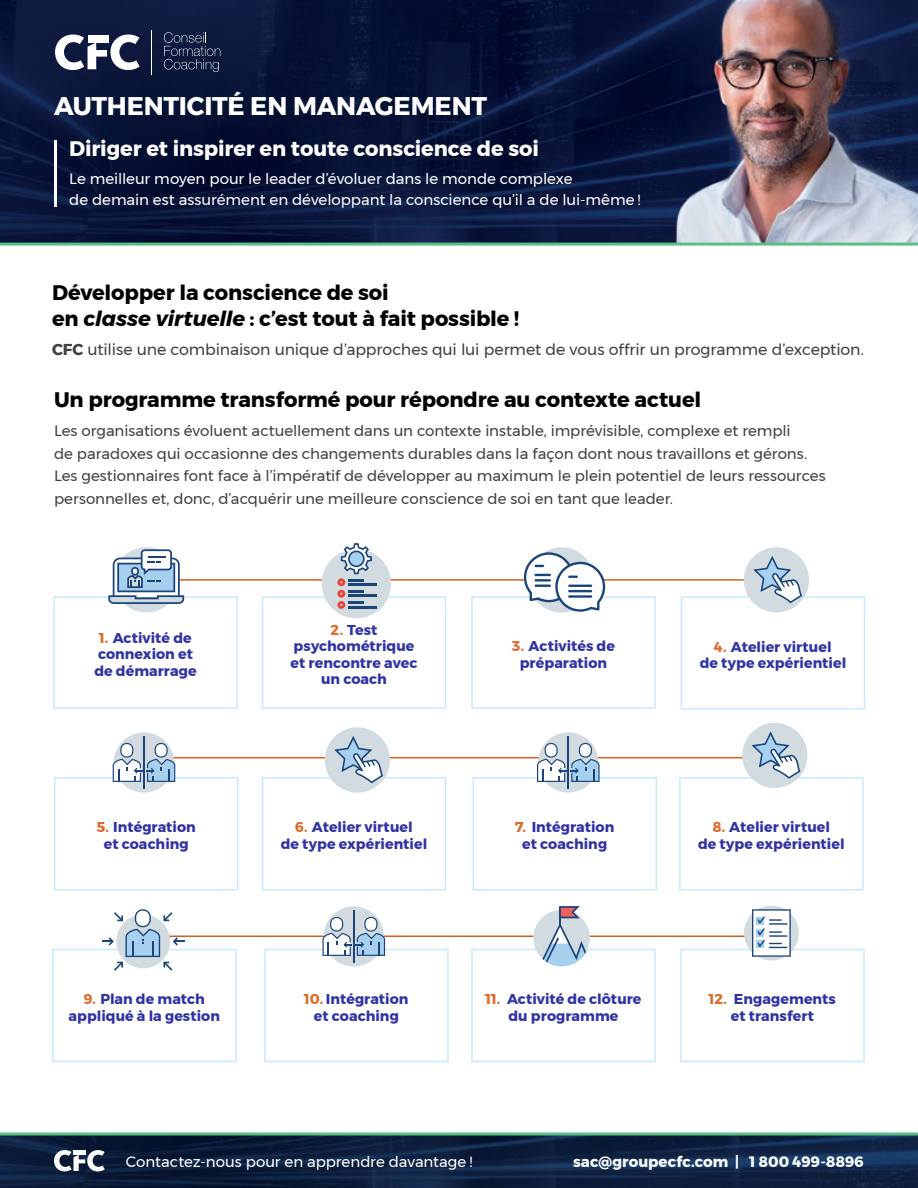
<style>
.page{position:relative;width:918px;height:1188px;background:#fff}
.page>*{position:absolute;margin:0;border:0;box-sizing:border-box;transform-origin:0 0}
.t1{font:700 25.5px "Montserrat";letter-spacing:-.01em;color:#fff}
.t2{font:700 21px/25.2px "Montserrat";letter-spacing:-.005em;color:#000}
.t3{font:700 21px "Montserrat";letter-spacing:-.005em;color:#fff}
.t4{font:15.75px "Montserrat";letter-spacing:-.005em;color:#414042}
.t5{font:15px/22.5px "Montserrat";letter-spacing:-.005em;color:#414042}
.t6{font:15px/21px "Montserrat";letter-spacing:-.005em;color:#fff}
.t7{font:700 15px "Montserrat";color:#fff}
.t8{font:700 14.25px/16.5px "Montserrat";letter-spacing:.005em;color:#3034a3;text-align:center}
.s1{font-style:italic}
.s2{font-weight:700}
.s3{color:#df6b2d}
</style>
<div class="page">
<hr style="left:147px;top:579px;width:624px;height:2px;background:#db5c1e">
<hr style="left:147px;top:757px;width:624px;height:1px;background:#db5c1e">
<hr style="left:147px;top:936px;width:624px;height:1px;background:#db5c1e">
<img style="left:0;top:0;width:918px;height:243px">
<img style="left:0;top:1136px;width:918px;height:52px">
<svg style="left:164px;top:32px;width:56px;height:40px;background:#273252"></svg>
<hr style="left:151px;top:30px;width:1px;height:45px;background:#fff">
<svg style="left:55px;top:35px;width:85px;height:35px"></svg>
<svg style="left:261px;top:543px;width:186px;height:166px"></svg>
<div style="left:349px;top:551px;width:15px;height:15px;background:#a7d0ef;border-radius:50%"></div>
<div style="left:348px;top:551px;width:17px;height:16px;border:2px solid #1a447a;border-radius:50%"></div>
<svg style="left:53px;top:549px;width:185px;height:160px"></svg>
<div style="left:529px;top:547px;width:65px;height:66px;background:#d2dbe0;border-radius:50%"></div>
<svg style="left:471px;top:552px;width:185px;height:157px"></svg>
<div style="left:325px;top:727px;width:65px;height:66px;background:#d2dbe0;border-radius:50%"></div>
<svg style="left:261px;top:736px;width:186px;height:155px"></svg>
<div style="left:742px;top:723px;width:65px;height:65px;background:#d2dbe0;border-radius:50%"></div>
<svg style="left:678px;top:731px;width:186px;height:160px"></svg>
<svg style="left:52px;top:909px;width:185px;height:154px"></svg>
<div style="left:324px;top:906px;width:60px;height:61px;background:#d2dbe0;border-radius:50%"></div>
<svg style="left:263px;top:917px;width:186px;height:146px"></svg>
<hr style="left:353px;top:910px;width:1px;height:53px;background:#1a447a">
<div style="left:752px;top:909px;width:39px;height:48px;border:1px solid #1a447a"></div>
<svg style="left:680px;top:916px;width:185px;height:147px"></svg>
<svg style="left:471px;top:906px;width:185px;height:157px"></svg>
<div style="left:744px;top:547px;width:65px;height:66px;background:#d2dbe0;border-radius:50%"></div>
<svg style="left:680px;top:556px;width:186px;height:154px"></svg>
<svg style="left:54px;top:1150px;width:51px;height:22px"></svg>
<hr style="left:0;top:243px;width:918px;height:3px;background:#5bbe86">
<svg style="left:0;top:1132px;width:918px;height:4px;background:#65b18b"></svg>
<hr style="left:54px;top:140px;width:2px;height:67px;background:#fff">
<div style="left:114px;top:732px;width:60px;height:61px;background:#d2dbe0;border-radius:50%"></div>
<svg style="left:54px;top:743px;width:185px;height:148px"></svg>
<hr style="left:143px;top:736px;width:2px;height:53px;background:#1a447a">
<div style="left:538px;top:732px;width:60px;height:61px;background:#d2dbe0;border-radius:50%"></div>
<svg style="left:472px;top:743px;width:186px;height:148px"></svg>
<hr style="left:568px;top:736px;width:1px;height:53px;background:#1a447a">
<h1 class="t1" style="left:54px;top:86px;width:435px">AUTHENTICITÉ EN MANAGEMENT</h1>
<h2 class="t3" style="left:69px;top:132px;width:471px">Diriger et inspirer en toute conscience de soi</h2>
<p class="t6" style="left:69px;top:168px;width:573px">Le meilleur moyen pour le leader d’évoluer dans le monde complexe<br>de demain est assurément en développant la conscience qu’il a de lui-même !</p>
<h2 class="t2" style="left:52px;top:280px;width:469px">Développer la conscience de soi<br>en <span class="s1">classe virtuelle</span> : c’est tout à fait possible !</h2>
<p class="t4" style="left:52px;top:337px;width:813px"><span class="s2">CFC</span> utilise une combinaison unique d’approches qui lui permet de vous offrir un programme d’exception.</p>
<h2 class="t2" style="left:54px;top:387px;width:649px">Un programme transformé pour répondre au contexte actuel</h2>
<p class="t5" style="left:54px;top:419px;width:773px">Les organisations évoluent actuellement dans un contexte instable, imprévisible, complexe et rempli<br>de paradoxes qui occasionne des changements durables dans la façon dont nous travaillons et gérons.<br>Les gestionnaires font face à l’impératif de développer au maximum le plein potentiel de leurs ressources personnelles et, donc, d’acquérir une meilleure conscience de soi en tant que leader.</p>
<p class="t8" style="left:94px;top:630px;width:104px"><span class="s3">1.</span> Activité de connexion et de démarrage</p>
<p class="t8" style="left:291px;top:621px;width:129px"><span class="s3">2.</span> Test psychométrique et rencontre avec un coach</p>
<p class="t8" style="left:512px;top:638px;width:105px"><span class="s3">3.</span> Activités de préparation</p>
<p class="t8" style="left:700px;top:638px;width:148px"><span class="s3">4.</span> Atelier virtuel<br>de type expérientiel</p>
<p class="t8" style="left:97px;top:819px;width:101px"><span class="s3">5.</span> Intégration et coaching</p>
<p class="t8" style="left:281px;top:819px;width:148px"><span class="s3">6.</span> Atelier virtuel<br>de type expérientiel</p>
<p class="t8" style="left:698px;top:819px;width:148px"><span class="s3">8.</span> Atelier virtuel<br>de type expérientiel</p>
<p class="t8" style="left:515px;top:819px;width:101px"><span class="s3">7.</span> Intégration et coaching</p>
<p class="t8" style="left:69px;top:991px;width:153px"><span class="s3">9.</span> Plan de match appliqué à la gestion</p>
<p class="t8" style="left:304px;top:991px;width:106px"><span class="s3">10.</span> Intégration et coaching</p>
<p class="t8" style="left:709px;top:991px;width:129px"><span class="s3">12.</span> Engagements et transfert</p>
<p class="t8" style="left:485px;top:991px;width:158px"><span class="s3">11.</span> Activité de clôture du programme</p>
<p class="t6" style="left:126px;top:1151px;width:348px">Contactez-nous pour en apprendre davantage !</p>
<p class="t7" style="left:573px;top:1149px;width:292px">sac@groupecfc.com | 1 800 499-8896</p>
</div>
